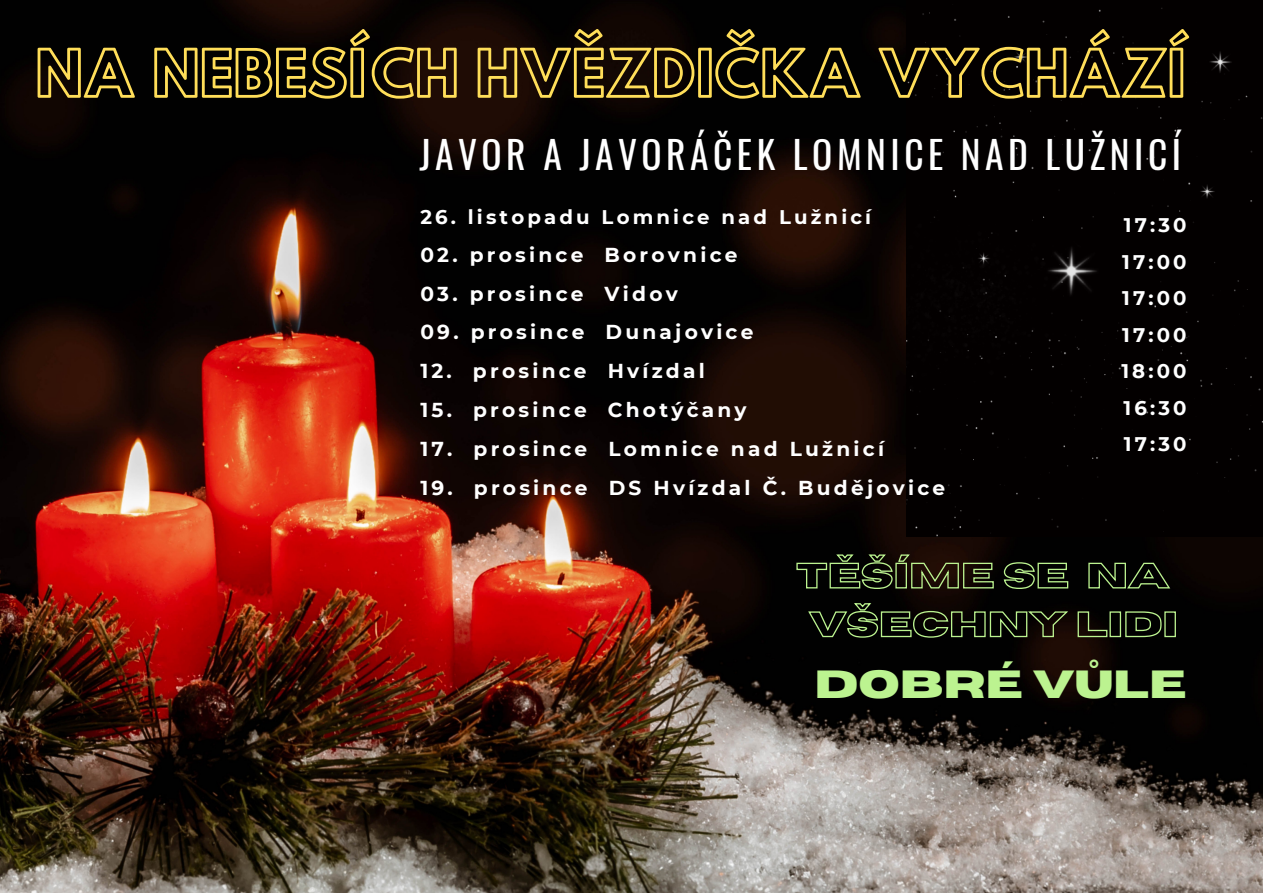
<style>
.page{position:relative;width:1263px;height:893px;background:#fff}
.page>*{position:absolute;margin:0;border:0;box-sizing:border-box;transform-origin:0 0}
.t1{font:57.22px "Hussar Ekologiczne 1";color:#ffde59}
.t2{font:700 39.08px "Horizon";color:#bcf390}
.t3{font:37.5px "Oswald";letter-spacing:.12em;color:#fff}
.t4{font:700 20.17px "Montserrat";letter-spacing:.16em;color:#fff}
.t5{font:700 19.73px "Montserrat";letter-spacing:.16em;color:#fff}
</style>
<div class="page">
<img style="left:0;top:0;width:1263px;height:893px">
<div style="left:906px;top:0;width:357px;height:536px;background:#030000"></div>
<svg style="left:796px;top:554px;width:273px;height:35px;background:#2a2f1b"></svg>
<svg style="left:1088px;top:562px;width:83px;height:27px;background:#232c1a"></svg>
<svg style="left:807px;top:602px;width:369px;height:36px;background:#202616"></svg>
<p class="t1" style="left:35px;top:51px;width:1156px">NA NEBESÍCH HVĚZDIČKA VYCHÁZÍ</p>
<p class="t3" style="left:419px;top:125px;width:763px">JAVOR A JAVORÁČEK LOMNICE NAD LUŽNICÍ</p>
<p class="t5" style="left:420px;top:205px;width:452px">26. listopadu Lomnice nad Lužnicí</p>
<p class="t4" style="left:420px;top:242px;width:319px">02. prosince Borovnice</p>
<p class="t4" style="left:420px;top:281px;width:259px">03. prosince Vidov</p>
<p class="t4" style="left:420px;top:320px;width:335px">09. prosince Dunajovice</p>
<p class="t4" style="left:420px;top:359px;width:286px">12. prosince Hvízdal</p>
<p class="t4" style="left:420px;top:397px;width:328px">15. prosince Chotýčany</p>
<p class="t4" style="left:420px;top:436px;width:465px">17. prosince Lomnice nad Lužnicí</p>
<p class="t4" style="left:420px;top:475px;width:526px">19. prosince DS Hvízdal Č. Budějovice</p>
<p class="t5" style="left:1124px;top:213px;width:64px">17:30</p>
<p class="t5" style="left:1122px;top:250px;width:66px">17:00</p>
<p class="t5" style="left:1122px;top:286px;width:66px">17:00</p>
<p class="t5" style="left:1122px;top:322px;width:66px">17:00</p>
<p class="t5" style="left:1121px;top:359px;width:67px">18:00</p>
<p class="t5" style="left:1123px;top:395px;width:65px">16:30</p>
<p class="t5" style="left:1124px;top:432px;width:64px">17:30</p>
<p class="t2" style="left:814px;top:665px;width:374px">DOBRÉ VŮLE</p>
</div>
